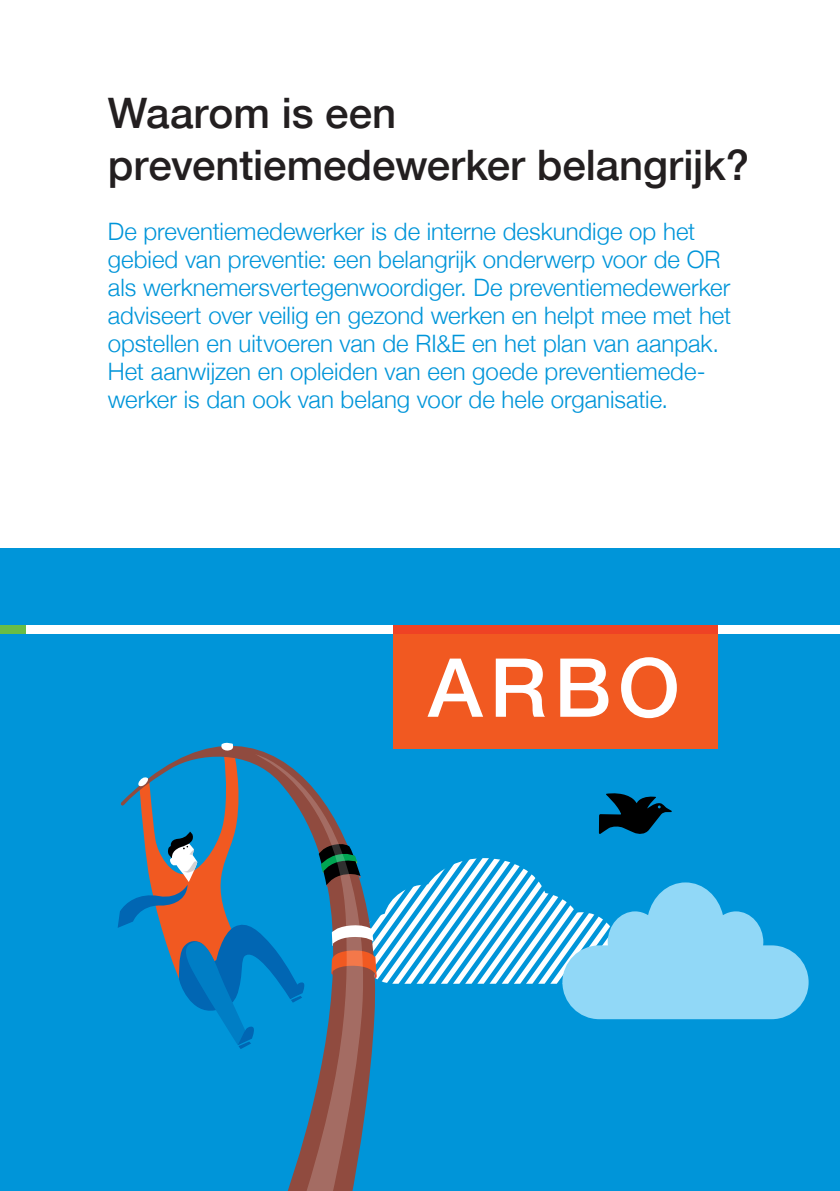
<style>
.page{position:relative;width:840px;height:1191px;background:#fff}
.page>*{position:absolute;margin:0;border:0;box-sizing:border-box;transform-origin:0 0}
.t1{font:500 81.4px "Helvetica Neue LT Std";color:#fff}
.streamer{font:500 42px/52px "Helvetica Neue";color:#231f20}
.intro{font:300 24px/28px "Helvetica Neue";color:#0095d9}
</style>
<div class="page">
<div style="left:0;top:548px;width:839px;height:643px;background:#0095d9"></div>
<svg style="left:598px;top:793px;width:73px;height:41px"></svg>
<svg style="left:363px;top:1019px;width:12px;height:107px"></svg>
<svg style="left:118px;top:742px;width:151px;height:307px"></svg>
<svg style="left:363px;top:858px;width:445px;height:161px"></svg>
<svg style="left:254px;top:754px;width:109px;height:437px"></svg>
<div style="left:164px;top:625px;width:675px;height:8px;background:#fff"></div>
<div style="left:26px;top:625px;width:112px;height:8px;background:#fff"></div>
<div style="left:138px;top:625px;width:26px;height:8px;background:#fff"></div>
<div style="left:0;top:625px;width:26px;height:8px;background:#69bd46"></div>
<div style="left:393px;top:633px;width:323px;height:116px;background:#f15921"></div>
<div style="left:393px;top:625px;width:323px;height:8px;background:#ef4224"></div>
<p class="streamer" style="left:108px;top:87px;width:642px">Waarom is een preventiemedewerker belangrijk?</p>
<p class="intro" style="left:108px;top:217px;width:624px">De preventiemedewerker is de interne deskundige op het gebied van preventie: een belangrijk onderwerp voor de OR als werknemersvertegenwoordiger. De preventiemedewerker adviseert over veilig en gezond werken en helpt mee met het opstellen en uitvoeren van de RI&amp;E en het plan van aanpak.<br>Het aanwijzen en opleiden van een goede preventiemede&shy;werker is dan ook van belang voor de hele organisatie.</p>
<h1 class="t1" style="left:428px;top:639px;width:253px">ARBO</h1>
</div>
